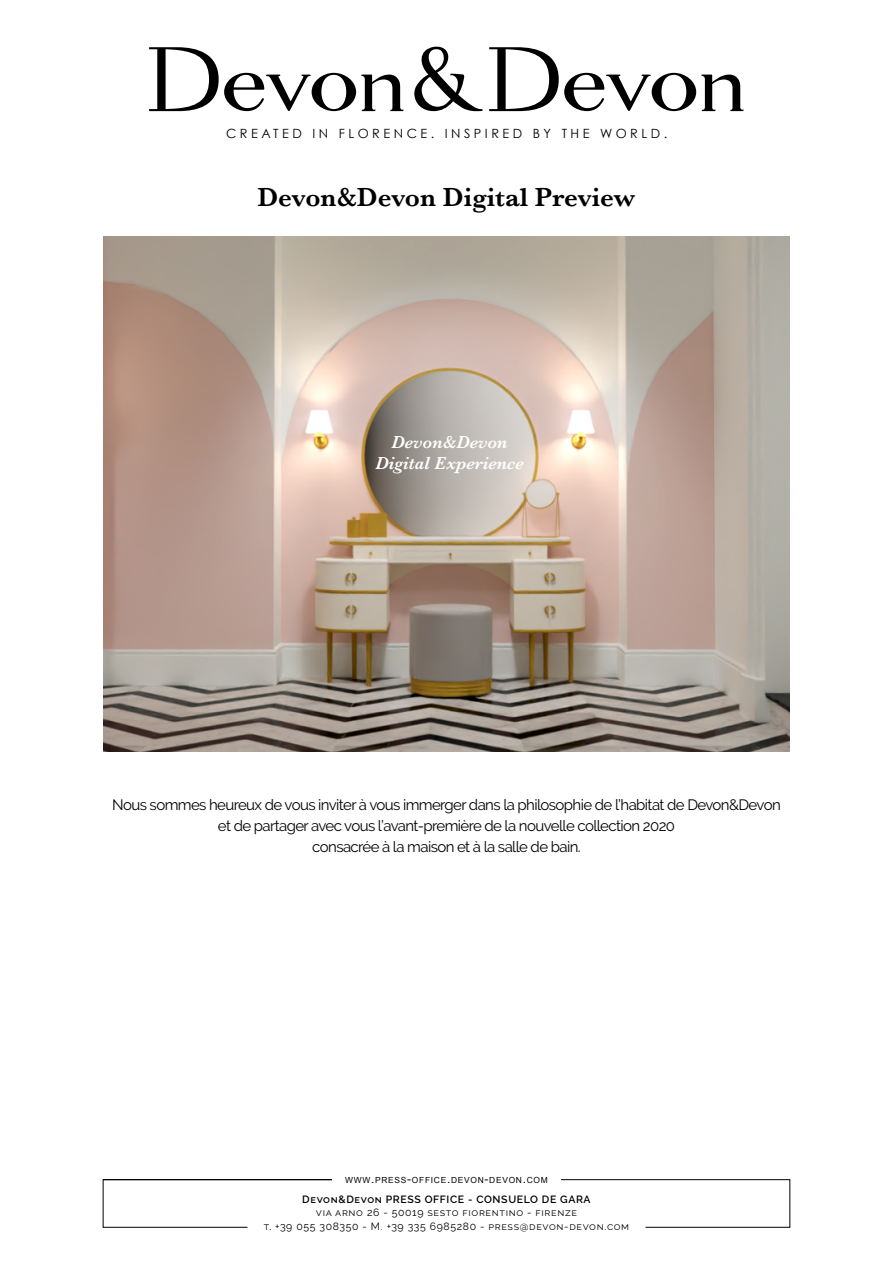
<style>
.page{position:relative;width:893px;height:1263px;background:#fff}
.page>*{position:absolute;margin:0;border:0;box-sizing:border-box;transform-origin:0 0}
.t1{font:600 27px "Baskerville";color:#000}
.t2{font:italic 600 18px/21.6px "Baskerville";color:#fff;text-align:center}
.t3{font:15px/21px "Raleway";letter-spacing:-.04em;color:#000;text-align:center}
.t4{font:12.75px "Century Gothic";letter-spacing:.275em;color:#000}
.t5{font:10.5px/13.5px "Raleway";letter-spacing:.06em;color:#000;text-align:center}
.t6{font:600 10.5px "Raleway";letter-spacing:.06em;color:#000}
.t7{font:8.4px "Arial";letter-spacing:.085em;color:#000}
.s1{font-size:12px}
</style>
<div class="page">
<svg style="left:561px;top:1179px;width:229px;height:48px"></svg>
<svg style="left:103px;top:1180px;width:229px;height:47px"></svg>
<hr style="left:103px;top:1179px;width:229px;height:1px;background:#000">
<svg style="left:149px;top:47px;width:255px;height:64px"></svg>
<svg style="left:489px;top:47px;width:255px;height:64px"></svg>
<svg style="left:414px;top:46px;width:69px;height:65px"></svg>
<img style="left:103px;top:236px;width:687px;height:515px">
<p class="t4" style="left:226px;top:126px;width:443px">CREATED IN FLORENCE. INSPIRED BY THE WORLD.</p>
<h1 class="t1" style="left:257px;top:178px;width:379px">Devon&amp;Devon Digital Preview</h1>
<p class="t2" style="left:375px;top:431px;width:150px">Devon&amp;Devon<br>Digital Experience</p>
<p class="t3" style="left:112px;top:794px;width:670px">Nous sommes heureux de vous inviter à vous immerger dans la philosophie de l’habitat de Devon&amp;Devon et de partager avec vous l’avant-première de la nouvelle collection 2020<br>consacrée à la maison et à la salle de bain.</p>
<p class="t7" style="left:345px;top:1174px;width:204px">WWW<span class="s1">.</span>PRESS<span class="s1">-</span>OFFICE<span class="s1">.</span>DEVON<span class="s1">-</span>DEVON<span class="s1">.</span>COM</p>
<p class="t6" style="left:302px;top:1193px;width:290px">Devon&amp;Devon PRESS OFFICE - CONSUELO DE GARA</p>
<p class="t5" style="left:264px;top:1206px;width:367px">via arno 26 - 50019 sesto fiorentino - firenze<br>t. +39 055 308350 - M. +39 335 6985280 - press@devon-devon.com</p>
</div>
